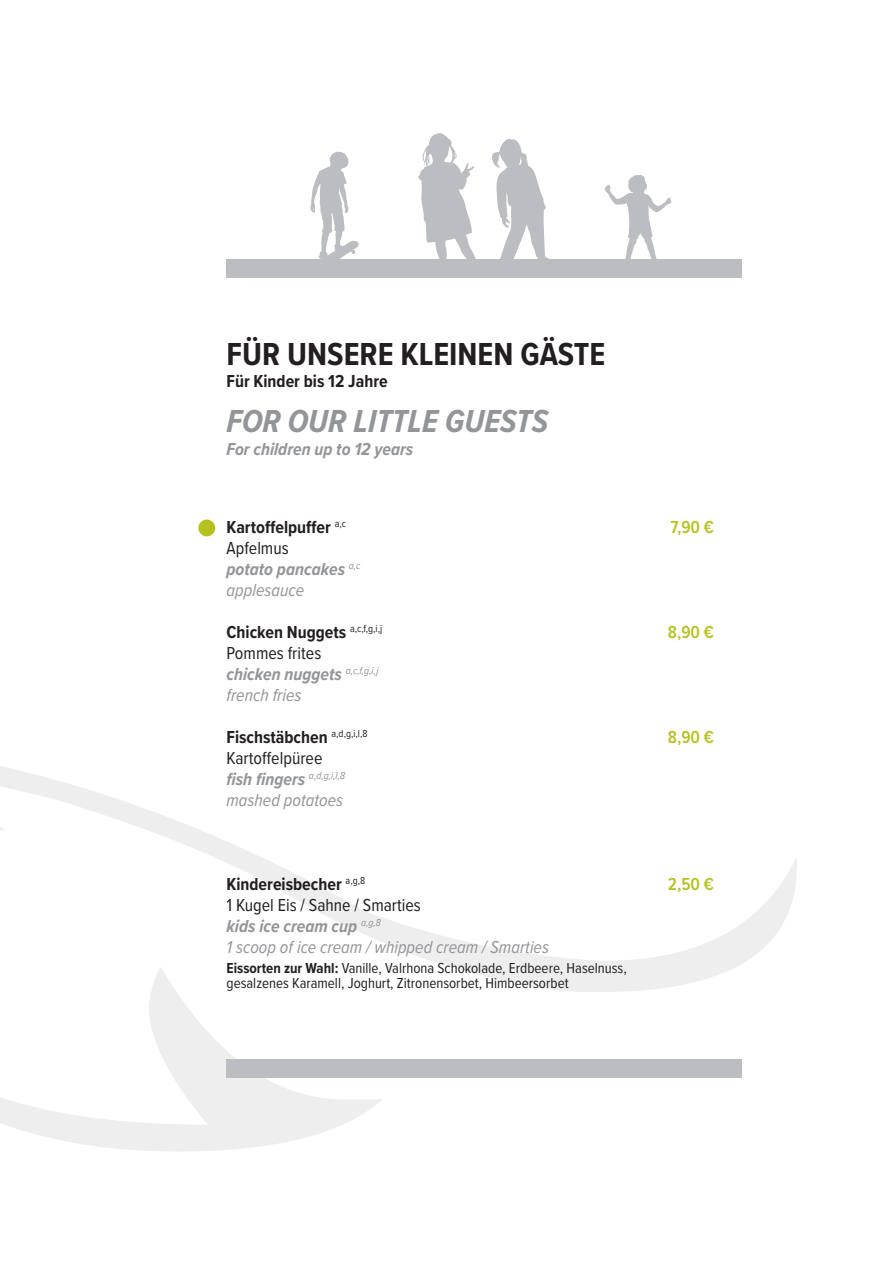
<style>
.page{position:relative;width:893px;height:1263px;background:#fff}
.page>*{position:absolute;margin:0;border:0;box-sizing:border-box;transform-origin:0 0}
.t1{font:700 33px "Proxima Nova Cond";color:#231f20}
.t2{font:italic 700 33px "Proxima Nova Cond";color:#939598}
.t3{font:700 18px "Proxima Nova Cond";color:#231f20}
.t4{font:italic 700 18px/21px "Proxima Nova Cond";color:#939598}
.t5{font:italic 18px/21px "Proxima Nova Cond";color:#939598}
.t6{font:18px/21px "Proxima Nova Cond";color:#231f20}
.t7{font:600 18px "Proxima Nova Cond";color:#b4c120}
.t8{font:15px/15px "Proxima Nova Cond";color:#231f20}
.s1{font-weight:400;font-style:normal;color:#231f20}
.s2{font-weight:400}
.s3{font-weight:700;font-style:italic;color:#939598}
.s4{font-style:italic;color:#939598}
.s5{font-style:normal;color:#231f20}
.s6{font-weight:700}
</style>
<div class="page">
<svg style="left:0;top:766px;width:797px;height:385px"></svg>
<div style="left:226px;top:259px;width:516px;height:19px;background:#bcbdc0"></div>
<div style="left:226px;top:1059px;width:516px;height:19px;background:#bcbdc0"></div>
<svg style="left:418px;top:133px;width:132px;height:126px"></svg>
<svg style="left:310px;top:152px;width:49px;height:107px"></svg>
<svg style="left:605px;top:175px;width:67px;height:84px"></svg>
<div style="left:198px;top:519px;width:17px;height:17px;background:#b4c120;border-radius:50%"></div>
<h1 class="t1" style="left:226px;top:329px;width:380px">FÜR UNSERE KLEINEN GÄSTE</h1>
<p class="t3" style="left:226px;top:368px;width:163px">Für Kinder bis 12 Jahre</p>
<h1 class="t2" style="left:226px;top:397px;width:323px">FOR OUR LITTLE GUESTS</h1>
<p class="t4" style="left:226px;top:438px;width:188px">For children up to 12 years</p>
<p class="t3" style="left:226px;top:514px;width:121px">Kartoffelpuffer <sup>a,c</sup></p>
<p class="t7" style="left:670px;top:514px;width:45px">7,90 €</p>
<p class="t4" style="left:226px;top:537px;width:135px"><span class="s1">Apfelmus<br></span>potato pancakes <sup>a,c </sup><span class="s2">applesauce</span></p>
<p class="t3" style="left:226px;top:619px;width:157px">Chicken Nuggets <sup>a,c,f,g,i,j</sup></p>
<p class="t7" style="left:668px;top:619px;width:48px">8,90 €</p>
<p class="t4" style="left:226px;top:642px;width:153px"><span class="s1">Pommes frites </span>chicken nuggets <sup>a,c,f,g,i,j </sup><span class="s2">french fries</span></p>
<p class="t3" style="left:226px;top:724px;width:143px">Fischstäbchen <sup>a,d,g,i,l,8</sup></p>
<p class="t7" style="left:668px;top:724px;width:48px">8,90 €</p>
<p class="t6" style="left:226px;top:747px;width:120px">Kartoffelpüree <span class="s3">fish fingers</span> <sup>a,d,g,i,l,8 </sup><span class="s4">mashed potatoes</span></p>
<p class="t3" style="left:226px;top:871px;width:140px">Kindereisbecher <sup>a,g,8</sup></p>
<p class="t7" style="left:668px;top:871px;width:48px">2,50 €</p>
<p class="t5" style="left:226px;top:894px;width:324px"><span class="s5">1 Kugel Eis / Sahne / Smarties<br></span><span class="s6">kids ice cream cup</span> <sup>a,g,8<br></sup>1 scoop of ice cream / whipped cream / Smarties</p>
<p class="t8" style="left:226px;top:960px;width:402px"><span class="s6">Eissorten zur Wahl:</span> Vanille, Valrhona Schokolade, Erdbeere, Haselnuss, gesalzenes Karamell, Joghurt, Zitronensorbet, Himbeersorbet</p>
</div>
